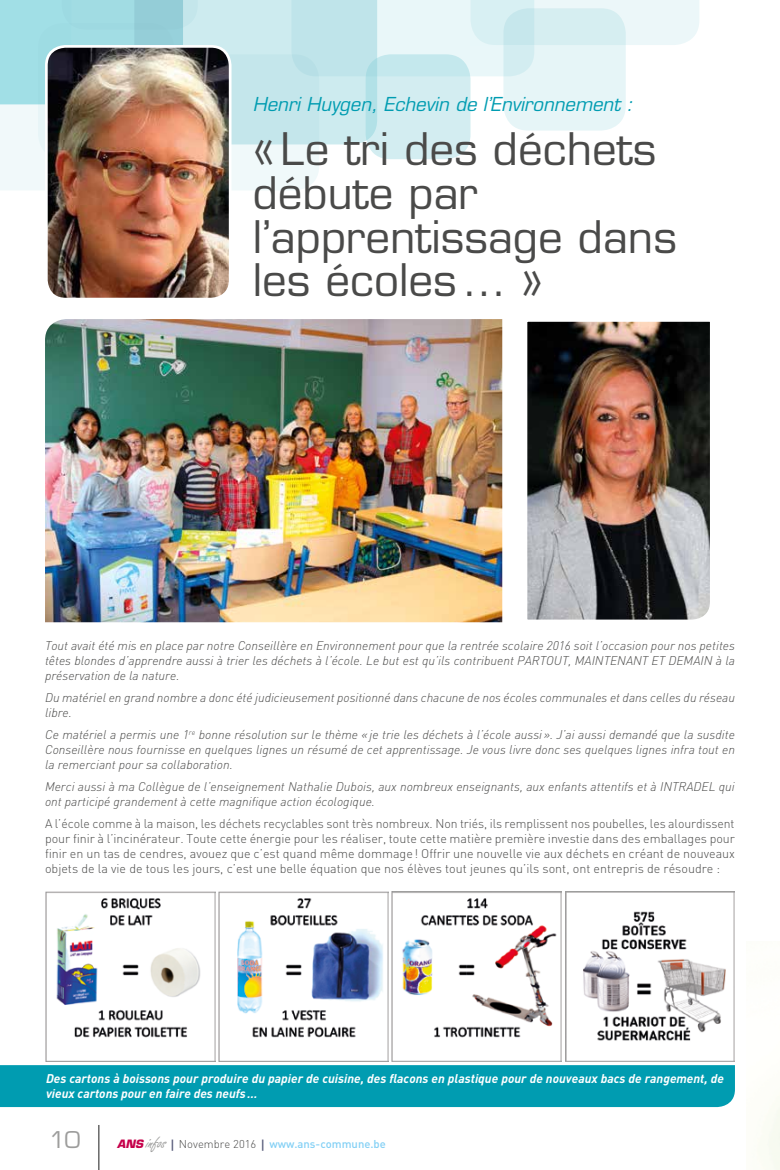
<style>
.page{position:relative;width:780px;height:1170px;background:#fff}
.page>*{position:absolute;margin:0;border:0;box-sizing:border-box;transform-origin:0 0}
.t1{font:43.75px/43.8px "Eurostile LT Std";color:#4a4a49}
.t2{font:22.5px "Eurostile LT Std";color:#9d9d9c}
.t3{font:italic 18.75px "Eurostile LT Std";color:#009cb1}
.t4{font:italic 300 12.5px/15px "DIN";color:#4a4a49;text-align:justify}
.t5{font:300 12.5px/15px "DIN";color:#4a4a49;text-align:justify}
.t6{font:italic 700 12.5px/15px "DIN";color:#fff}
.t7{font:500 11.25px "DIN";color:#83d0f5}
.s1{font-family:"Eurostile LT Std";font-weight:700;font-style:italic;color:#c6014a}
.s2{font-family:"Freestyle Script";font-weight:400;font-size:17.5px;color:#9d9d9c}
.s3{font-family:"Eurostile LT Std";font-weight:700;color:#585c7a}
.s4{font-weight:300;color:#4a4a49}
</style>
<div class="page">
<hr style="left:98px;top:1124px;width:1px;height:45px;background:#4a4a49">
<svg style="left:0;top:0;width:699px;height:190px"></svg>
<img style="left:46px;top:46px;width:184px;height:250px">
<div style="left:45px;top:45px;width:186px;height:255px;border:3px solid #fff;border-radius:19px"></div>
<img style="left:45px;top:319px;width:457px;height:303px">
<img style="left:392px;top:891px;width:169px;height:170px">
<img style="left:218px;top:891px;width:170px;height:170px">
<img style="left:45px;top:891px;width:170px;height:170px">
<img style="left:565px;top:891px;width:170px;height:170px">
<div style="left:0;top:1065px;width:735px;height:41px;background:#009cb1"></div>
<img style="left:527px;top:321px;width:183px;height:299px">
<h3 class="t3" style="left:253px;top:93px;width:381px">Henri Huygen, Echevin de l’Environnement :</h3>
<h1 class="t1" style="left:253px;top:127px;width:425px">«Le tri des déchets débute par l’apprentissage dans les écoles… »</h1>
<p class="t4" style="left:45px;top:637px;width:691px">Tout avait été mis en place par notre Conseillère en Environnement pour que la rentrée scolaire 2016 soit l’occasion pour nos petites têtes blondes d’apprendre aussi à trier les déchets à l’école. Le but est qu’ils contribuent PARTOUT, MAINTENANT ET DEMAIN à la préservation de la nature.</p>
<p class="t4" style="left:45px;top:689px;width:691px">Du matériel en grand nombre a donc été judicieusement positionné dans chacune de nos écoles communales et dans celles du réseau libre.</p>
<p class="t4" style="left:45px;top:726px;width:691px">Ce matériel a permis une 1<sup>re</sup> bonne résolution sur le thème « je trie les déchets à l’école aussi ». J’ai aussi demandé que la susdite Conseillère nous fournisse en quelques lignes un résumé de cet apprentissage. Je vous livre donc ses quelques lignes infra tout en la remerciant pour sa collaboration.</p>
<p class="t4" style="left:45px;top:779px;width:691px">Merci aussi à ma Collègue de l’enseignement Nathalie Dubois, aux nombreux enseignants, aux enfants attentifs et à INTRADEL qui ont participé grandement à cette magnifique action écologique.</p>
<p class="t5" style="left:45px;top:816px;width:691px">A l’école comme à la maison, les déchets recyclables sont très nombreux. Non triés, ils remplissent nos poubelles, les alourdissent pour finir à l’incinérateur. Toute cette énergie pour les réaliser, toute cette matière première investie dans des emballages pour finir en un tas de cendres, avouez que c’est quand même dommage! Offrir une nouvelle vie aux déchets en créant de nouveaux objets de la vie de tous les jours, c’est une belle équation que nos élèves tout jeunes qu’ils sont, ont entrepris de résoudre :</p>
<p class="t6" style="left:46px;top:1070px;width:679px">Des cartons à boissons pour produire du papier de cuisine, des flacons en plastique pour de nouveaux bacs de rangement, de vieux cartons pour en faire des neufs…</p>
<h2 class="t2" style="left:49px;top:1125px;width:33px">10</h2>
<p class="t7" style="left:117px;top:1136px;width:270px"><span class="s1">ANS</span> <span class="s2">infos</span> <span class="s3">|</span> <span class="s4">Novembre 2016</span> <span class="s3">|</span> www.ans-commune.be</p>
</div>
